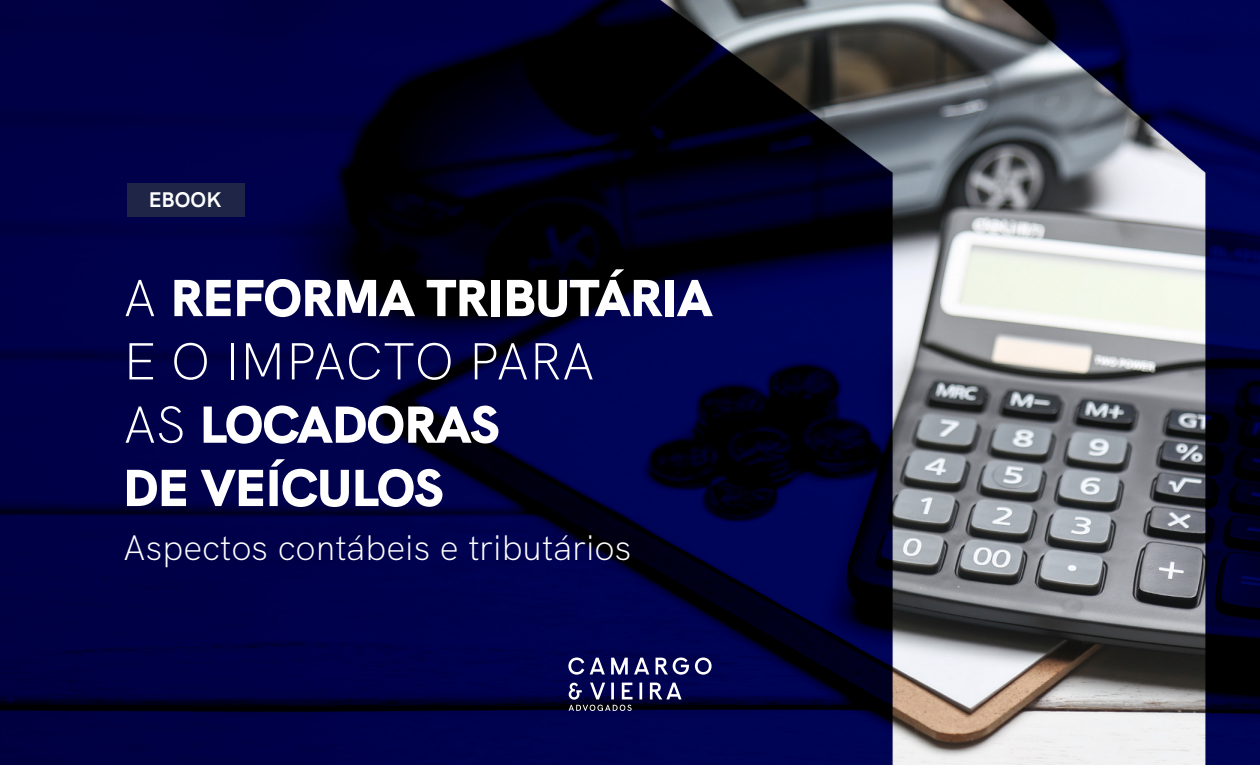
<style>
.page{position:relative;width:1260px;height:765px;background:#fff}
.page>*{position:absolute;margin:0;border:0;box-sizing:border-box;transform-origin:0 0}
.t1{font:900 52px/63.2px "HK Grotesk";color:#fff}
.t2{font:300 35.38px "HK Grotesk";color:#fff}
.t3{font:700 21.12px "HK Grotesk";color:#fff}
.s1{font-weight:300}
</style>
<div class="page">
<img style="left:0;top:0;width:1260px;height:765px">
<div style="left:127px;top:183px;width:118px;height:34px;background:#1e2547"></div>
<svg style="left:568px;top:658px;width:144px;height:53px;background:#333467"></svg>
<p class="t3" style="left:149px;top:183px;width:74px">EBOOK</p>
<p class="t1" style="left:123px;top:262px;width:590px"><span class="s1">A</span> REFORMA TRIBUTÁRIA<br><span class="s1">E O IMPACTO PARA<br>AS</span> LOCADORAS<br>DE VEÍCULOS</p>
<p class="t2" style="left:123px;top:520px;width:510px">Aspectos contábeis e tributários</p>
</div>
